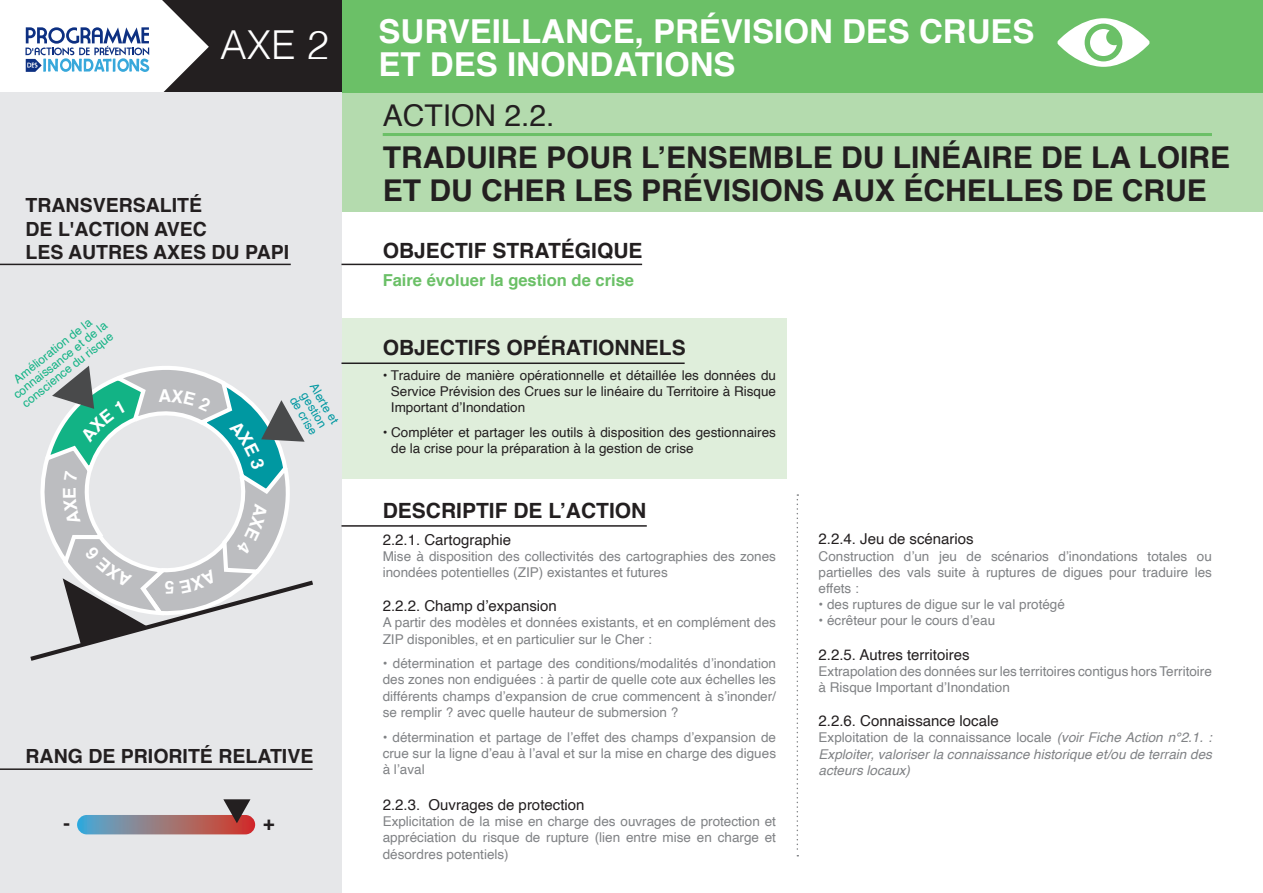
<style>
.page{position:relative;width:1263px;height:893px;background:#fff}
.page>*{position:absolute;margin:0;border:0;box-sizing:border-box;transform-origin:0 0}
.t1{font:300 39.9px "Helvetica";color:#fff}
.t2{font:700 33px "Helvetica";color:#fff}
.t3{font:700 30px/33px "Helvetica";color:#231f20}
.t4{font:30px "Helvetica";color:#231f20}
.t5{font:700 21px "Helvetica";color:#231f20}
.t6{font:700 19.5px "Helvetica";color:#231f20}
.t7{font:700 17.7px "Helvetica";color:#fff}
.t8{font:700 16.5px "Helvetica";color:#6bc067}
.t9{font:15px "Helvetica";color:#231f20}
.t10{font:13.5px/16.2px "Helvetica";color:#808285;text-align:justify}
.t11{font:13.5px/16.2px "Helvetica";color:#231f20;text-align:justify}
.t12{font:italic 13.5px/16.2px "Helvetica";color:#808285;text-align:justify}
.t13{font:12px/12px "Helvetica";color:#12b385;text-align:center}
.t14{font:12px "Helvetica";color:#0098a1}
.s1{font-style:normal}
</style>
<div class="page">
<div style="left:341px;top:318px;width:446px;height:160px;background:#dfeedb"></div>
<div style="left:0;top:92px;width:1263px;height:120px;background:#b4dbae"></div>
<div style="left:341px;top:0;width:922px;height:92px;background:#6bc067"></div>
<div style="left:159px;top:0;width:182px;height:92px;background:#231f20"></div>
<div style="left:0;top:92px;width:341px;height:801px;background:#e6e7e9"></div>
<svg style="left:796px;top:494px;width:2px;height:362px"></svg>
<hr style="left:0;top:264px;width:291px;height:1px;background:#231f20">
<hr style="left:0;top:768px;width:313px;height:2px;background:#231f20">
<svg style="left:77px;top:815px;width:178px;height:19px;background:#93777f"></svg>
<svg style="left:223px;top:799px;width:27px;height:24px"></svg>
<hr style="left:383px;top:133px;width:829px;height:3px;background:#6bc067">
<hr style="left:341px;top:264px;width:301px;height:1px;background:#231f20">
<hr style="left:341px;top:362px;width:344px;height:2px;background:#231f20">
<hr style="left:341px;top:525px;width:306px;height:2px;background:#231f20">
<svg style="left:1057px;top:18px;width:93px;height:49px"></svg>
<svg style="left:26px;top:0;width:183px;height:92px"></svg>
<svg style="left:30px;top:366px;width:283px;height:295px"></svg>
<p class="t1" style="left:220px;top:11px;width:110px">AXE 2</p>
<p class="t6" style="left:26px;top:190px;width:178px">TRANSVERSALITÉ</p>
<p class="t6" style="left:26px;top:213px;width:183px">DE L'ACTION AVEC</p>
<p class="t6" style="left:26px;top:237px;width:265px">LES AUTRES AXES DU PAPI</p>
<p class="t13" style="left:4px;top:382px;width:118px;rotate:-38deg">Amélioration de la connaissance et de la conscience du risque</p>
<h3 class="t7" style="left:55px;top:498px;width:13px;rotate:-90deg">E</h3>
<p class="t14" style="left:321px;top:380px;width:46px;rotate:59deg">Alerte et</p>
<p class="t14" style="left:312px;top:388px;width:40px;rotate:59deg">gestion</p>
<p class="t14" style="left:301px;top:393px;width:44px;rotate:59deg">de crise</p>
<p class="t6" style="left:26px;top:740px;width:289px">RANG DE PRIORITÉ RELATIVE</p>
<p class="t6" style="left:63px;top:808px;width:8px">-</p>
<p class="t6" style="left:263px;top:808px;width:13px">+</p>
<p class="t2" style="left:379px;top:5px;width:657px">SURVEILLANCE, PRÉVISION DES CRUES</p>
<p class="t2" style="left:379px;top:38px;width:358px">ET DES INONDATIONS</p>
<p class="t4" style="left:383px;top:93px;width:173px">ACTION 2.2.</p>
<p class="t3" style="left:383px;top:141px;width:849px">TRADUIRE POUR L’ENSEMBLE DU LINÉAIRE DE LA LOIRE<br>ET DU CHER LES PRÉVISIONS AUX ÉCHELLES DE CRUE</p>
<p class="t5" style="left:383px;top:233px;width:261px">OBJECTIF STRATÉGIQUE</p>
<p class="t8" style="left:383px;top:267px;width:253px">Faire évoluer la gestion de crise</p>
<p class="t5" style="left:383px;top:331px;width:304px">OBJECTIFS OPÉRATIONNELS</p>
<p class="t11" style="left:391px;top:367px;width:387px;text-indent:-8px">• Traduire de manière opérationnelle et détaillée les données du Service Prévision des Crues sur le linéaire du Territoire à Risque Important d’Inondation</p>
<p class="t11" style="left:391px;top:425px;width:386px;text-indent:-8px">• Compléter et partager les outils à disposition des gestionnaires de la crise pour la préparation à la gestion de crise</p>
<p class="t5" style="left:383px;top:494px;width:265px">DESCRIPTIF DE L’ACTION</p>
<p class="t9" style="left:383px;top:528px;width:130px">2.2.1. Cartographie</p>
<p class="t10" style="left:383px;top:548px;width:395px">Mise à disposition des collectivités des cartographies des zones inondées potentielles (ZIP) existantes et futures</p>
<p class="t9" style="left:383px;top:594px;width:176px">2.2.2. Champ d’expansion</p>
<p class="t10" style="left:383px;top:615px;width:395px">A partir des modèles et données existants, et en complément des<br>ZIP disponibles, et en particulier sur le Cher :</p>
<p class="t10" style="left:383px;top:656px;width:395px">• détermination et partage des conditions/modalités d’inondation des zones non endiguées : à partir de quelle cote aux échelles les différents champs d’expansion de crue commencent à s’inonder/ se remplir ? avec quelle hauteur de submersion ?</p>
<p class="t10" style="left:383px;top:729px;width:395px">• détermination et partage de l’effet des champs d’expansion de crue sur la ligne d’eau à l’aval et sur la mise en charge des digues à l’aval</p>
<p class="t9" style="left:383px;top:793px;width:203px">2.2.3. Ouvrages de protection</p>
<p class="t10" style="left:383px;top:814px;width:395px">Explicitation de la mise en charge des ouvrages de protection et appréciation du risque de rupture (lien entre mise en charge et désordres potentiels)</p>
<p class="t9" style="left:819px;top:528px;width:157px">2.2.4. Jeu de scénarios</p>
<p class="t10" style="left:819px;top:548px;width:395px">Construction d’un jeu de scénarios d’inondations totales ou partielles des vals suite à ruptures de digues pour traduire les effets :</p>
<p class="t10" style="left:819px;top:597px;width:248px">• des ruptures de digue sur le val protégé</p>
<p class="t10" style="left:819px;top:613px;width:178px">• écrêteur pour le cours d’eau</p>
<p class="t9" style="left:819px;top:643px;width:152px">2.2.5. Autres territoires</p>
<p class="t10" style="left:819px;top:663px;width:395px">Extrapolation des données sur les territoires contigus hors Territoire à Risque Important d’Inondation</p>
<p class="t9" style="left:819px;top:709px;width:182px">2.2.6. Connaissance locale</p>
<p class="t12" style="left:819px;top:730px;width:395px"><span class="s1">Exploitation de la connaissance locale</span> (voir Fiche Action n°2.1. :<br>Exploiter, valoriser la connaissance historique et/ou de terrain des acteurs locaux)</p>
</div>
